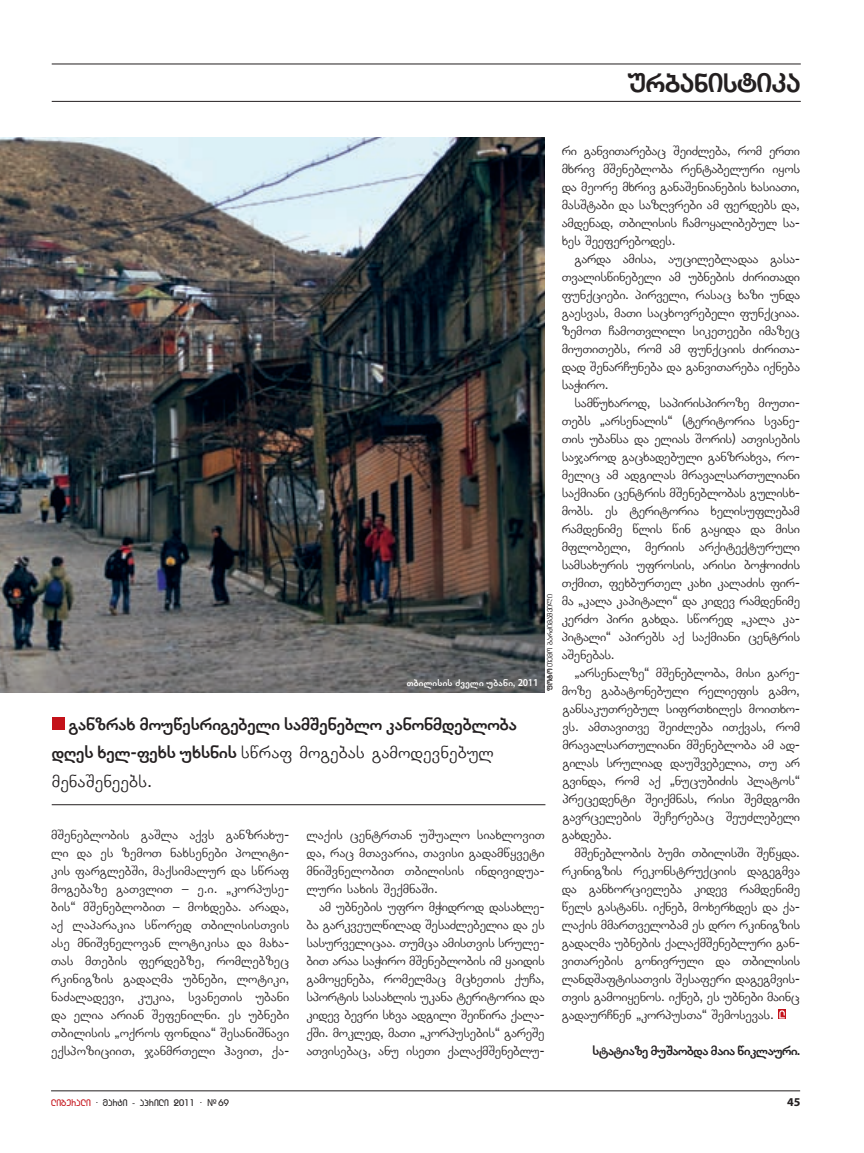
<style>
.page{position:relative;width:864px;height:1153px;background:#fff}
.page>*{position:absolute;margin:0;border:0;box-sizing:border-box;transform-origin:0 0}
.t1{font:700 27px "A Kolkhety M";letter-spacing:-.01em;color:#231f20}
.t2{font:700 18px/28.5px "A Kolkhety N";color:#231f20}
.t3{font:13.5px/18px "A Kolkhety N";letter-spacing:-.025em;color:#231f20;text-align:justify}
.t4{font:700 13.5px "A Kolkhety N";letter-spacing:-.025em;color:#231f20}
.t5{font:700 12px "Myriad Pro";color:#231f20}
.t6{font:10.5px "Bauhaus Mtavruli Thin A";color:#231f20}
.t7{font:10.5px "Bauhaus Mtavruli Thin A";color:#c4121a}
.t8{font:700 9.75px "A Kolkhety N";letter-spacing:.03em;color:#fff}
.t9{font:7.5px "A Kolkhety M";color:#231f20}
.s1{font-weight:400}
.s2{font-weight:700}
.s3{font-family:"Myriad Pro"}
</style>
<div class="page">
<hr style="left:52px;top:64px;width:748px;height:1px;background:#231f20">
<hr style="left:52px;top:101px;width:748px;height:1px;background:#231f20">
<img style="left:0;top:137px;width:544px;height:555px">
<svg style="left:778px;top:1009px;width:7px;height:10px"></svg>
<svg style="left:779px;top:1010px;width:5px;height:8px"></svg>
<div style="left:52px;top:716px;width:13px;height:13px;background:#c4121a"></div>
<hr style="left:52px;top:804px;width:493px;height:1px;background:#231f20">
<hr style="left:51px;top:1090px;width:748px;height:1px;background:#231f20">
<h1 class="t1" style="left:628px;top:70px;width:174px">URBANISTIKA</h1>
<p class="t8" style="left:406px;top:677px;width:133px">TBILISIS ZVELI UBANI, 2011</p>
<h2 class="t2" style="left:52px;top:710px;width:466px;text-indent:17px">GANZRAX MOUWESRIGEBELI SAMSENEBLO KANONMDEBLOBA<br>DRES XEL-FEXS UXSNIS <span class="s1">SWRAF MOGEBAS GAMODEVNEBUL<br>MENASENEEBS.</span></h2>
<p class="t9" style="left:546px;top:691px;width:98px;rotate:-90deg"><span class="s2">FOTO</span> Temo barZimaSvili</p>
<p class="t3" style="left:51px;top:826px;width:240px">MSENEBLOBIS GASLA AQVS GANZRAXU-LI DA ES ZEMOT NAXSENEBI POLITI-KIS FARGLEBSI, MAQSIMALUR DA SWRAF MOGEBAZE GATVLIT _ E.I. `KORPUSE-BIS~ MSENEBLOBIT _ MOXDEBA. ARADA, AQ LAPARAKIA SWORED TBILISISTVIS ASE MNISVNELOVAN LOTIKISA DA MAXA-TAS MTEBIS FERDEBZE, ROMLEBZEC RKINIGZIS GADARMA UBNEBI, LOTIKI, NAZALADEVI, KUKIA, SVANETIS UBANI DA ELIA ARIAN SEFENILNI. ES UBNEBI TBILISIS `OQROS FONDIA~ SESANISNAVI EQSPOZICIIT, JANMRTELI HAVIT, QA-</p>
<p class="t3" style="left:306px;top:826px;width:240px">LAQIS CENTRTAN USUALO SIAXLOVIT DA, RAC MTAVARIA, TAVISI GADAMWYVETI MNISVNELOBIT TBILISIS INDIVIDUA-LURI SAXIS SEQMNASI.</p>
<p class="t3" style="left:306px;top:898px;width:240px;text-indent:13px">AM UBNEBIS UFRO MWIDROD DASAXLE-BA GARKVEULWILAD SESAZLEBELIA DA ES SASURVELICAA. TUMCA AMISTVIS SRULE-BIT ARAA SAWIRO MSENEBLOBIS IM YAIDIS GAMOYENEBA, ROMELMAC MCXETIS QUCA, SPORTIS SASAXLIS UKANA TERITORIA DA KIDEV BEVRI SXVA ADGILI SEIWIRA QALA-QSI. MOKLED, MATI `KORPUSEBIS~ GARESE ATVISEBAC, ANU ISETI QALAQMSENEBLU-</p>
<p class="t3" style="left:561px;top:142px;width:240px">RI GANVITAREBAC SEIZLEBA, ROM ERTI MXRIV MSENEBLOBA RENTABELURI IYOS DA MEORE MXRIV GANASENIANEBIS XASIATI, MASSTABI DA SAZRVREBI AM FERDEBS DA, AMDENAD, TBILISIS CAMOYALIBEBUL SA-XES SEEFEREBODES.</p>
<p class="t3" style="left:561px;top:250px;width:240px;text-indent:13px">GARDA AMISA, AUCILEBLADAA GASA-TVALISWINEBELI AM UBNEBIS ZIRITADI FUNQCIEBI. PIRVELI, RASAC XAZI UNDA GAESVAS, MATI SACXOVREBELI FUNQCIAA.<br>ZEMOT CAMOTVLILI SIKETEEBI IMAZEC MIUTITEBS, ROM AM FUNQCIIS ZIRITA-DAD SENARCUNEBA DA GANVITAREBA IQNEBA SAWIRO.</p>
<p class="t3" style="left:561px;top:394px;width:240px;text-indent:13px">SAMWUXAROD, SAPIRISPIROZE MIUTI-TEBS `ARSENALIS~ (TERITORIA SVANE-TIS UBANSA DA ELIAS SORIS) ATVISEBIS SAJAROD GACXADEBULI GANZRAXVA, RO-MELIC AM ADGILAS MRAVALSARTULIANI SAQMIANI CENTRIS MSENEBLOBAS GULISX-MOBS. ES TERITORIA XELISUFLEBAM RAMDENIME WLIS WIN GAYIDA DA MISI MFLOBELI, MERIIS ARQITEQTURULI SAMSAXURIS UFROSIS, ARISI BOWOIZIS TQMIT, FEXBURTEL KAXI KALAZIS FIR-MA `KALA KAPITALI~ DA KIDEV RAMDENIME KERZO PIRI GAXDA. SWORED `KALA KA-PITALI~ APIREBS AQ SAQMIANI CENTRIS ASENEBAS.</p>
<p class="t3" style="left:561px;top:664px;width:240px;text-indent:13px">`ARSENALZE~ MSENEBLOBA, MISI GARE-MOZE GABATONEBULI RELIEFIS GAMO, GANSAKUTREBUL SIFRTXILES MOITXO-VS. AMTAVITVE SEIZLEBA ITQVAS, ROM MRAVALSARTULIANI MSENEBLOBA AM AD-GILAS SRULIAD DAUSVEBELIA, TU AR GVINDA, ROM AQ `NUCUBIZIS PLATOS~ PRECEDENTI SEIQMNAS, RISI SEMDGOMI GAVRCELEBIS SECEREBAC SEUZLEBELI GAXDEBA.</p>
<p class="t3" style="left:561px;top:844px;width:240px;text-indent:13px">MSENEBLOBIS BUMI TBILISSI SEWYDA.<br>RKINIGZIS REKONSTRUQCIIS DAGEGMVA DA GANXORCIELEBA KIDEV RAMDENIME WELS GASTANS. IQNEB, MOXERXDES DA QA-LAQIS MMARTVELOBAM ES DRO RKINIGZIS GADARMA UBNEBIS QALAQMSENEBLURI GAN-VITAREBIS GONIVRULI DA TBILISIS LANDSAFTISATVIS SESAFERI DAGEGMVIS-TVIS GAMOIYENOS. IQNEB, ES UBNEBI MAINC GADAURCNEN `KORPUSTA~ SEMOSEVAS.</p>
<p class="t4" style="left:592px;top:1044px;width:209px">STATIAZE MUSAOBDA MAIA WIKLAURI.</p>
<p class="t7" style="left:51px;top:1097px;width:41px">LIBERALI</p>
<p class="t5" style="left:786px;top:1094px;width:15px">45</p>
<p class="t6" style="left:96px;top:1097px;width:135px">. MARTI - APRILI 2011 . <span class="s3">№</span> 69</p>
</div>
